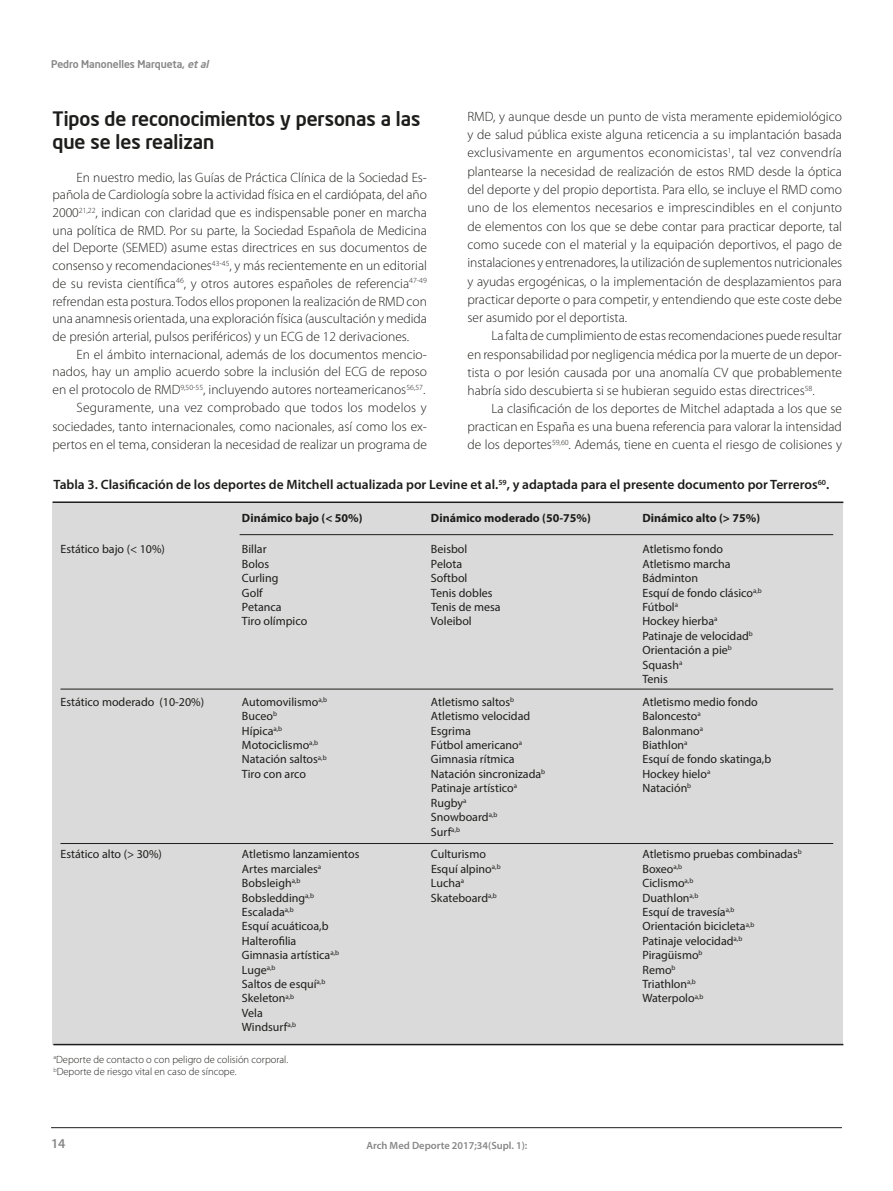
<style>
.page{position:relative;width:893px;height:1191px;background:#fff}
.page>*{position:absolute;margin:0;border:0;box-sizing:border-box;transform-origin:0 0}
.t1{font:500 19.5px/23.4px "Neo Sans Intel";color:#1d1d1b}
.t2{font:300 13.5px/18.3px "Myriad Pro";color:#1d1d1b;text-align:justify}
.t3{font:600 13.5px "Myriad Pro";color:#1d1d1b}
.t4{font:600 13.5px "Myriad Pro";color:#878787}
.t5{font:12px/14.4px "Myriad Pro";color:#1d1d1b}
.t6{font:700 12px "Myriad Pro";color:#1d1d1b}
.t7{font:300 10.5px/12.6px "Myriad Pro";color:#1d1d1b}
.t8{font:600 10.5px "Myriad Pro";color:#878787}
.t9{font:500 10.5px "Neo Sans Intel";color:#878787}
.s1{font-style:italic}
</style>
<div class="page">
<hr style="left:51px;top:1127px;width:791px;height:1px;background:#1d1d1b">
<div style="left:53px;top:503px;width:790px;height:542px;background:#dadada"></div>
<hr style="left:240px;top:534px;width:593px;height:1px;background:#1d1d1b">
<hr style="left:60px;top:688px;width:773px;height:1px;background:#1d1d1b">
<hr style="left:60px;top:843px;width:773px;height:1px;background:#1d1d1b">
<hr style="left:53px;top:501px;width:790px;height:2px;background:#1d1d1b">
<hr style="left:53px;top:1043px;width:790px;height:2px;background:#1d1d1b">
<p class="t9" style="left:51px;top:57px;width:161px">Pedro Manonelles Marqueta, <span class="s1">etal</span></p>
<h1 class="t1" style="left:52px;top:106px;width:370px">Tipos de reconocimientos y personas a las que se les realizan</h1>
<p class="t2" style="left:52px;top:168px;width:376px;line-height:17.7px;text-indent:24px">En nuestro medio, las Guías de Práctica Clínica de la Sociedad Es&shy;pañola de Cardiología sobre la actividad física en el cardiópata, del año 2000<sup>21,22</sup>, indican con claridad que es indispensable poner en marcha una política de RMD. Por su parte, la Sociedad Española de Medicina del Deporte (SEMED) asume estas directrices en sus documentos de consenso y recomendaciones<sup>43-45</sup>, y más recientemente en un editorial de su revista científica<sup>46</sup>, y otros autores españoles de referencia<sup>47-49 </sup>refrendan esta postura. Todos ellos proponen la realización de RMD con una anamnesis orientada, una exploración física (auscultación y medida de presión arterial, pulsos periféricos) y un ECG de 12 derivaciones.</p>
<p class="t2" style="left:52px;top:345px;width:376px;text-align:right">En el ámbito internacional, además de los documentos mencio&shy;nados, hay un amplio acuerdo sobre la inclusión del ECG de reposo en el protocolo de RMD<sup>9,50-55</sup>, incluyendo autores norteamericanos<sup>56,57</sup>.<br>Seguramente, una vez comprobado que todos los modelos y sociedades, tanto internacionales, como nacionales, así como los ex&shy;pertos en el tema, consideran la necesidad de realizar un programa de</p>
<p class="t2" style="left:467px;top:107px;width:376px">RMD, y aunque desde un punto de vista meramente epidemiológico y de salud pública existe alguna reticencia a su implantación basada exclusivamente en argumentos economicistas<sup>1</sup>, tal vez convendría plantearse la necesidad de realización de estos RMD desde la óptica del deporte y del propio deportista. Para ello, se incluye el RMD como uno de los elementos necesarios e imprescindibles en el conjunto de elementos con los que se debe contar para practicar deporte, tal como sucede con el material y la equipación deportivos, el pago de instalaciones y entrenadores, la utilización de suplementos nutricionales y ayudas ergogénicas, o la implementación de desplazamientos para practicar deporte o para competir, y entendiendo que este coste debe ser asumido por el deportista.</p>
<p class="t2" style="left:467px;top:327px;width:376px;text-indent:24px">La falta de cumplimiento de estas recomendaciones puede resultar en responsabilidad por negligencia médica por la muerte de un depor&shy;tista o por lesión causada por una anomalía CV que probablemente habría sido descubierta si se hubieran seguido estas directrices<sup>58</sup>.</p>
<p class="t2" style="left:467px;top:400px;width:376px;text-indent:24px">La clasificación de los deportes de Mitchel adaptada a los que se practican en España es una buena referencia para valorar la intensidad de los deportes<sup>59,60</sup>. Además, tiene en cuenta el riesgo de colisiones y</p>
<p class="t3" style="left:54px;top:476px;width:777px">Tabla 3. Clasificación de los deportes de Mitchell actualizada por Levine et al.<sup>59</sup>, y adaptada para el presente documento por Terreros<sup>60</sup>.</p>
<p class="t6" style="left:242px;top:510px;width:122px">Dinámico bajo (&lt; 50%)</p>
<p class="t6" style="left:431px;top:510px;width:161px">Dinámico moderado (50-75%)</p>
<p class="t6" style="left:642px;top:510px;width:119px">Dinámico alto (&gt; 75%)</p>
<p class="t5" style="left:60px;top:542px;width:106px">Estático bajo (&lt; 10%)</p>
<p class="t5" style="left:242px;top:542px;width:26px">Billar</p>
<p class="t5" style="left:431px;top:542px;width:38px">Beisbol</p>
<p class="t5" style="left:642px;top:542px;width:82px">Atletismo fondo</p>
<p class="t5" style="left:242px;top:556px;width:29px">Bolos</p>
<p class="t5" style="left:431px;top:556px;width:33px">Pelota</p>
<p class="t5" style="left:642px;top:556px;width:90px">Atletismo marcha</p>
<p class="t5" style="left:242px;top:570px;width:38px">Curling</p>
<p class="t5" style="left:431px;top:570px;width:38px">Softbol</p>
<p class="t5" style="left:642px;top:570px;width:57px">Bádminton</p>
<p class="t5" style="left:242px;top:585px;width:22px">Golf</p>
<p class="t5" style="left:431px;top:585px;width:63px">Tenis dobles</p>
<p class="t5" style="left:642px;top:585px;width:121px">Esquí de fondo clásico<sup>a,b</sup></p>
<p class="t5" style="left:242px;top:599px;width:41px">Petanca</p>
<p class="t5" style="left:431px;top:599px;width:71px">Tenis de mesa</p>
<p class="t5" style="left:642px;top:599px;width:37px">Fútbol<sup>a</sup></p>
<p class="t5" style="left:242px;top:614px;width:67px">Tiro olímpico</p>
<p class="t5" style="left:431px;top:614px;width:42px">Voleibol</p>
<p class="t5" style="left:642px;top:614px;width:112px">Hockey hierba<sup>a<br></sup>Patinaje de velocidad<sup>b<br></sup>Orientación a pie<sup>b<br></sup>Squash<sup>a<br></sup>Tenis</p>
<p class="t5" style="left:60px;top:694px;width:145px">Estático moderado (10-20%)</p>
<p class="t5" style="left:242px;top:694px;width:87px">Automovilismo<sup>a,b</sup></p>
<p class="t5" style="left:431px;top:694px;width:85px">Atletismo saltos<sup>b</sup></p>
<p class="t5" style="left:642px;top:694px;width:117px">Atletismo medio fondo</p>
<p class="t5" style="left:242px;top:709px;width:36px">Buceo<sup>b</sup></p>
<p class="t5" style="left:431px;top:709px;width:101px">Atletismo velocidad</p>
<p class="t5" style="left:642px;top:709px;width:60px">Baloncesto<sup>a</sup></p>
<p class="t5" style="left:242px;top:723px;width:42px">Hípica<sup>a,b</sup></p>
<p class="t5" style="left:431px;top:723px;width:41px">Esgrima</p>
<p class="t5" style="left:642px;top:723px;width:62px">Balonmano<sup>a</sup></p>
<p class="t5" style="left:242px;top:737px;width:78px">Motociclismo<sup>a,b</sup></p>
<p class="t5" style="left:431px;top:737px;width:93px">Fútbol americano<sup>a</sup></p>
<p class="t5" style="left:642px;top:737px;width:47px">Biathlon<sup>a</sup></p>
<p class="t5" style="left:242px;top:752px;width:86px">Natación saltos<sup>a,b</sup></p>
<p class="t5" style="left:431px;top:752px;width:85px">Gimnasia rítmica</p>
<p class="t5" style="left:642px;top:752px;width:130px">Esquí de fondo skatinga,b</p>
<p class="t5" style="left:242px;top:766px;width:66px">Tiro con arco</p>
<p class="t5" style="left:431px;top:766px;width:116px">Natación sincronizada<sup>b</sup></p>
<p class="t5" style="left:642px;top:766px;width:69px">Hockey hielo<sup>a</sup></p>
<p class="t5" style="left:431px;top:781px;width:88px">Patinaje artístico<sup>a</sup></p>
<p class="t5" style="left:642px;top:781px;width:50px">Natación<sup>b</sup></p>
<p class="t5" style="left:431px;top:795px;width:68px">Rugby<sup>a<br></sup>Snowboard<sup>a,b<br></sup>Surf<sup>a,b</sup></p>
<p class="t5" style="left:60px;top:847px;width:103px">Estático alto (&gt; 30%)</p>
<p class="t5" style="left:242px;top:847px;width:119px">Atletismo lanzamientos</p>
<p class="t5" style="left:431px;top:847px;width:56px">Culturismo</p>
<p class="t5" style="left:642px;top:847px;width:161px">Atletismo pruebas combinadas<sup>b</sup></p>
<p class="t5" style="left:242px;top:861px;width:81px">Artes marciales<sup>a</sup></p>
<p class="t5" style="left:431px;top:861px;width:71px">Esquí alpino<sup>a,b</sup></p>
<p class="t5" style="left:642px;top:861px;width:41px">Boxeo<sup>a,b</sup></p>
<p class="t5" style="left:242px;top:875px;width:60px">Bobsleigh<sup>a,b</sup></p>
<p class="t5" style="left:431px;top:875px;width:35px">Lucha<sup>a</sup></p>
<p class="t5" style="left:642px;top:875px;width:52px">Ciclismo<sup>a,b</sup></p>
<p class="t5" style="left:242px;top:890px;width:74px">Bobsledding<sup>a,b</sup></p>
<p class="t5" style="left:431px;top:890px;width:67px">Skateboard<sup>a,b</sup></p>
<p class="t5" style="left:642px;top:890px;width:57px">Duathlon<sup>a,b</sup></p>
<p class="t5" style="left:242px;top:904px;width:53px">Escalada<sup>a,b</sup></p>
<p class="t5" style="left:642px;top:904px;width:93px">Esquí de travesía<sup>a,b</sup></p>
<p class="t5" style="left:242px;top:919px;width:88px">Esquí acuáticoa,b</p>
<p class="t5" style="left:642px;top:919px;width:113px">Orientación bicicleta<sup>a,b</sup></p>
<p class="t5" style="left:242px;top:933px;width:56px">Halterofilia</p>
<p class="t5" style="left:642px;top:933px;width:101px">Patinaje velocidad<sup>a,b</sup></p>
<p class="t5" style="left:242px;top:947px;width:99px">Gimnasia artística<sup>a,b</sup></p>
<p class="t5" style="left:642px;top:947px;width:62px">Piragüismo<sup>b</sup></p>
<p class="t5" style="left:242px;top:962px;width:35px">Luge<sup>a,b</sup></p>
<p class="t5" style="left:642px;top:962px;width:35px">Remo<sup>b</sup></p>
<p class="t5" style="left:242px;top:976px;width:85px">Saltos de esquí<sup>a,b</sup></p>
<p class="t5" style="left:642px;top:976px;width:55px">Triathlon<sup>a,b</sup></p>
<p class="t5" style="left:242px;top:991px;width:54px">Skeleton<sup>a,b</sup></p>
<p class="t5" style="left:642px;top:991px;width:62px">Waterpolo<sup>a,b</sup></p>
<p class="t5" style="left:242px;top:1005px;width:56px">Vela<br>Windsurf<sup>a,b</sup></p>
<p class="t7" style="left:53px;top:1052px;width:236px"><sup>a</sup>Deporte de contacto o con peligro de colisión corporal. <sup>b</sup>Deporte de riesgo vital en caso de síncope.</p>
<p class="t4" style="left:51px;top:1135px;width:16px">14</p>
<p class="t8" style="left:366px;top:1138px;width:162px">Arch Med Deporte 2017;34(Supl. 1):</p>
</div>
